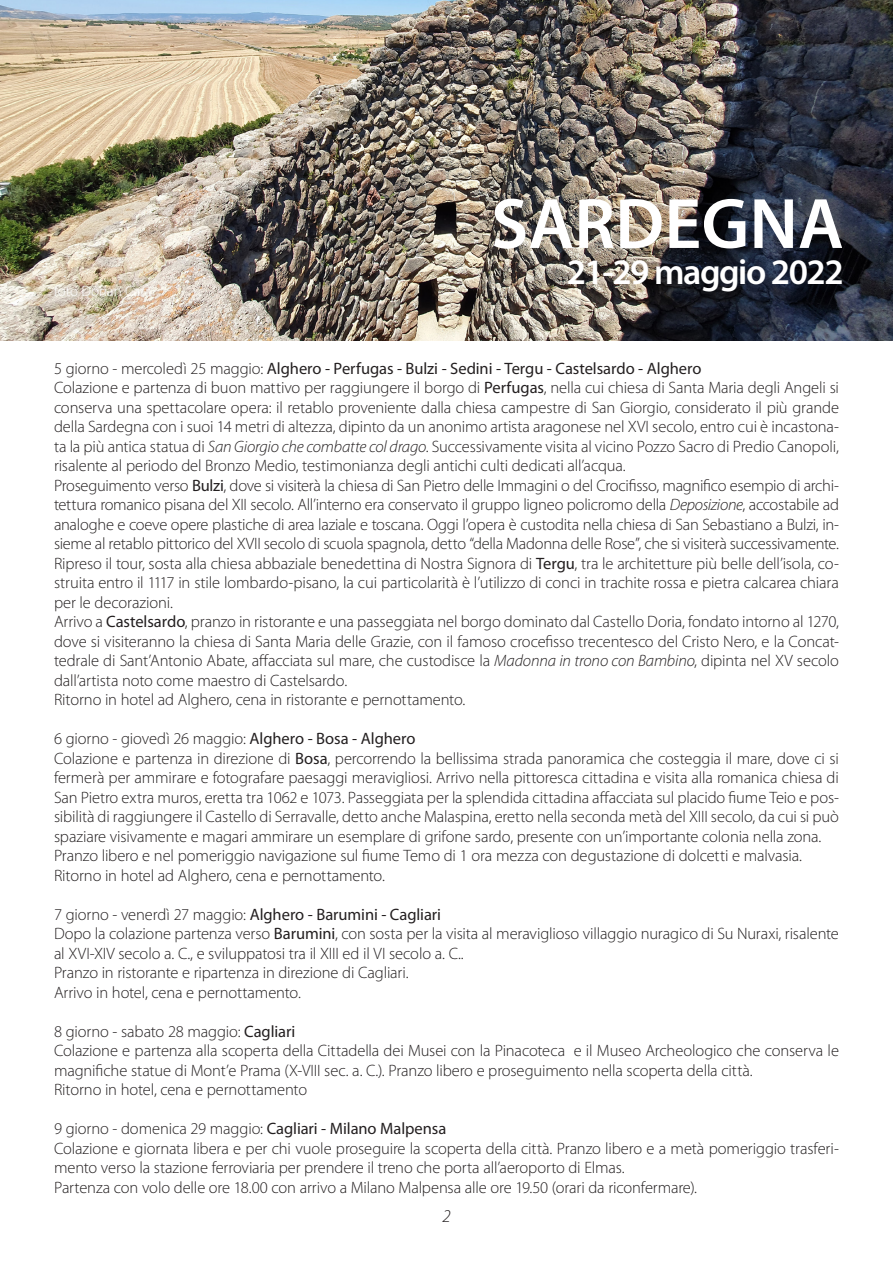
<style>
.page{position:relative;width:893px;height:1263px;background:#fff}
.page>*{position:absolute;margin:0;border:0;box-sizing:border-box;transform-origin:0 0}
.t1{font:600 72px "Myriad Pro";color:#fff}
.t2{font:600 36px "Myriad Pro";letter-spacing:-.04em;color:#fff}
.t3{font:italic 300 18px "Myriad Pro";color:#231f20}
.t4{font:300 16.5px/19.5px "Myriad Pro";letter-spacing:-.01em;color:#231f20;text-align:justify}
.t5{font:16.5px "Myriad Pro";letter-spacing:-.005em;color:#231f20}
.t6{font:300 15px "Myriad Pro";color:#fff}
.s1{font-weight:300}
.s2{font-weight:400}
.s3{font-style:italic}
</style>
<div class="page">
<img style="left:0;top:0;width:893px;height:340px">
<p class="t6" style="left:54px;top:282px;width:99px">foto Dorian Cara</p>
<p class="t1" style="left:491px;top:178px;width:354px">SARDEGNA</p>
<p class="t2" style="left:567px;top:249px;width:279px">21-29 maggio 2022</p>
<p class="t5" style="left:54px;top:358px;width:649px"><span class="s1">5 giorno - mercoledì 25 maggio:</span> Alghero - Perfugas - Bulzi - Sedini - Tergu - Castelsardo - Alghero</p>
<p class="t4" style="left:54px;top:378px;width:786px">Colazione e partenza di buon mattivo per raggiungere il borgo di <span class="s2">Perfugas</span>, nella cui chiesa di Santa Maria degli Angeli si conserva una spettacolare opera: il retablo proveniente dalla chiesa campestre di San Giorgio, considerato il più grande della Sardegna con i suoi 14 metri di altezza, dipinto da un anonimo artista aragonese nel XVI secolo, entro cui è incastona&shy;ta la più antica statua di <span class="s3">San Giorgio che combatte col drago</span>. Successivamente visita al vicino Pozzo Sacro di Predio Canopoli, risalente al periodo del Bronzo Medio, testimonianza degli antichi culti dedicati all’acqua.</p>
<p class="t4" style="left:54px;top:475px;width:786px">Proseguimento verso <span class="s2">Bulzi</span>, dove si visiterà la chiesa di San Pietro delle Immagini o del Crocifisso, magnifico esempio di archi&shy;tettura romanico pisana del XII secolo. All’interno era conservato il gruppo ligneo policromo della <span class="s3">Deposizione</span>, accostabile ad analoghe e coeve opere plastiche di area laziale e toscana. Oggi l’opera è custodita nella chiesa di San Sebastiano a Bulzi, in&shy;sieme al retablo pittorico del XVII secolo di scuola spagnola, detto “della Madonna delle Rose”, che si visiterà successivamente.</p>
<p class="t4" style="left:54px;top:553px;width:786px">Ripreso il tour, sosta alla chiesa abbaziale benedettina di Nostra Signora di <span class="s2">Tergu</span>, tra le architetture più belle dell’isola, co&shy;struita entro il 1117 in stile lombardo-pisano, la cui particolarità è l’utilizzo di conci in trachite rossa e pietra calcarea chiara per le decorazioni.</p>
<p class="t4" style="left:54px;top:612px;width:786px">Arrivo a <span class="s2">Castelsardo</span>, pranzo in ristorante e una passeggiata nel borgo dominato dal Castello Doria, fondato intorno al 1270, dove si visiteranno la chiesa di Santa Maria delle Grazie, con il famoso crocefisso trecentesco del Cristo Nero, e la Concat&shy;tedrale di Sant’Antonio Abate, affacciata sul mare, che custodisce la <span class="s3">Madonna in trono con Bambino</span>, dipinta nel XV secolo dall’artista noto come maestro di Castelsardo.</p>
<p class="t4" style="left:54px;top:690px;width:413px">Ritorno in hotel ad Alghero, cena in ristorante e pernottamento.</p>
<p class="t4" style="left:54px;top:729px;width:363px">6 giorno - giovedì 26 maggio: <span class="s2">Alghero - Bosa - Alghero</span></p>
<p class="t4" style="left:54px;top:748px;width:786px">Colazione e partenza in direzione di <span class="s2">Bosa</span>, percorrendo la bellissima strada panoramica che costeggia il mare, dove ci si fermerà per ammirare e fotografare paesaggi meravigliosi. Arrivo nella pittoresca cittadina e visita alla romanica chiesa di San Pietro extra muros, eretta tra 1062 e 1073. Passeggiata per la splendida cittadina affacciata sul placido fiume Teio e pos&shy;sibilità di raggiungere il Castello di Serravalle, detto anche Malaspina, eretto nella seconda metà del XIII secolo, da cui si può spaziare visivamente e magari ammirare un esemplare di grifone sardo, presente con un’importante colonia nella zona.</p>
<p class="t4" style="left:54px;top:846px;width:749px">Pranzo libero e nel pomeriggio navigazione sul fiume Temo di 1 ora mezza con degustazione di dolcetti e malvasia.</p>
<p class="t4" style="left:54px;top:865px;width:333px">Ritorno in hotel ad Alghero, cena e pernottamento.</p>
<p class="t5" style="left:54px;top:904px;width:389px"><span class="s1">7 giorno - venerdì 27 maggio:</span> Alghero - Barumini - Cagliari</p>
<p class="t4" style="left:54px;top:924px;width:786px">Dopo la colazione partenza verso <span class="s2">Barumini</span>, con sosta per la visita al meraviglioso villaggio nuragico di Su Nuraxi, risalente al XVI-XIV secolo a. C., e sviluppatosi tra il XIII ed il VI secolo a. C..</p>
<p class="t4" style="left:54px;top:963px;width:356px">Pranzo in ristorante e ripartenza in direzione di Cagliari.</p>
<p class="t4" style="left:54px;top:982px;width:248px">Arrivo in hotel, cena e pernottamento.</p>
<p class="t4" style="left:54px;top:1021px;width:243px">8 giorno - sabato 28 maggio: <span class="s2">Cagliari</span></p>
<p class="t4" style="left:54px;top:1041px;width:786px">Colazione e partenza alla scoperta della Cittadella dei Musei con la Pinacoteca e il Museo Archeologico che conserva le magnifiche statue di Mont’e Prama (X-VIII sec. a. C.). Pranzo libero e proseguimento nella scoperta della città.</p>
<p class="t4" style="left:54px;top:1080px;width:255px">Ritorno in hotel, cena e pernottamento</p>
<p class="t4" style="left:54px;top:1119px;width:394px">9 giorno - domenica 29 maggio: <span class="s2">Cagliari - Milano Malpensa</span></p>
<p class="t4" style="left:54px;top:1138px;width:786px">Colazione e giornata libera e per chi vuole proseguire la scoperta della città. Pranzo libero e a metà pomeriggio trasferi&shy;mento verso la stazione ferroviaria per prendere il treno che porta all’aeroporto di Elmas.</p>
<p class="t4" style="left:54px;top:1177px;width:644px">Partenza con volo delle ore 18.00 con arrivo a Milano Malpensa alle ore 19.50 (orari da riconfermare).</p>
<p class="t3" style="left:442px;top:1206px;width:10px">2</p>
</div>
